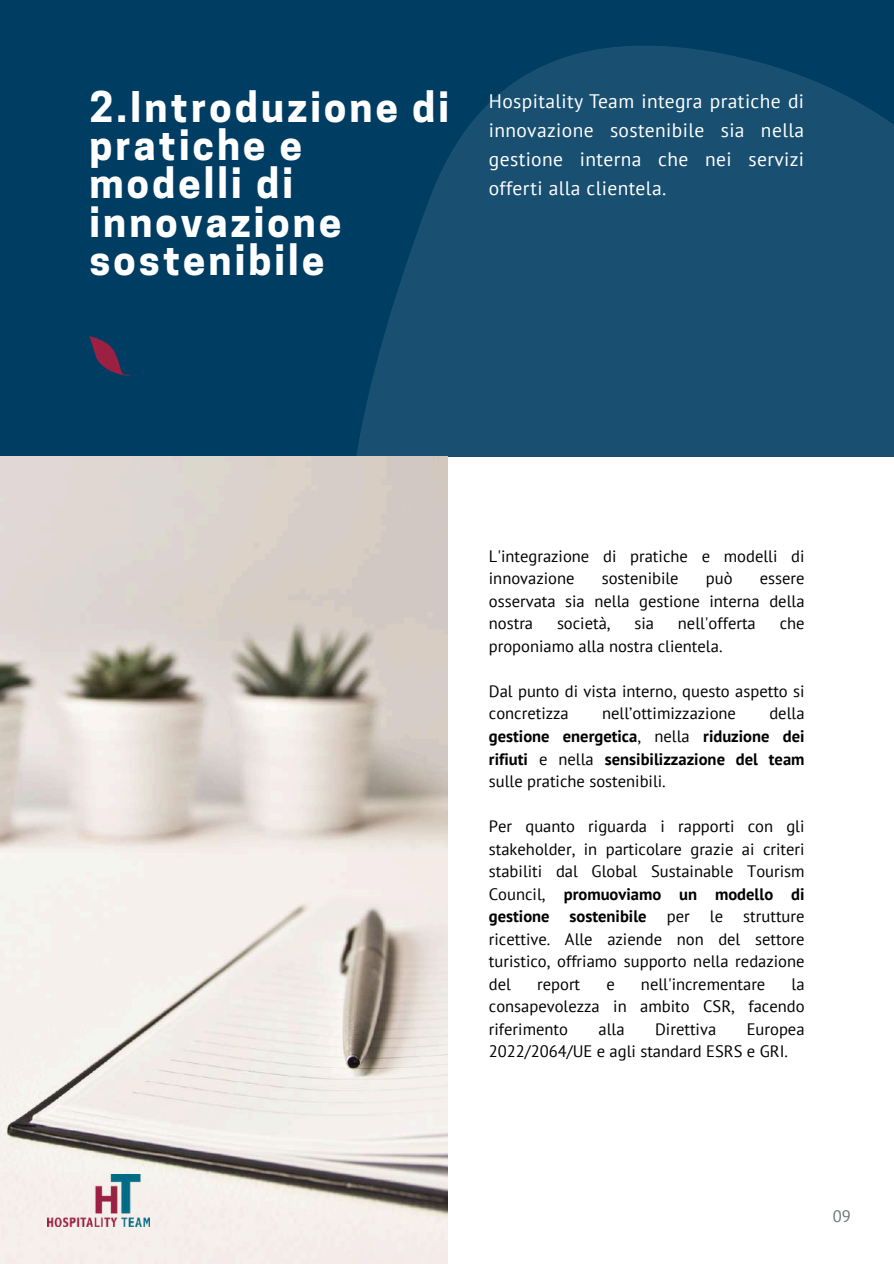
<style>
.page{position:relative;width:894px;height:1264px;background:#fff}
.page>*{position:absolute;margin:0;border:0;box-sizing:border-box;transform-origin:0 0}
.t1{font:700 39.75px/38.2px "Cooper Hewitt";letter-spacing:.08em;color:#fff}
.t2{font:19.5px/29.2px "PT Sans";letter-spacing:.02em;color:#fff;text-align:justify}
.t3{font:16.5px/22.5px "PT Sans";color:#000001}
.t4{font:700 16.5px/22.5px "PT Sans";color:#000001;text-align:justify}
.t5{font:16.5px "PT Sans";color:#6e7379}
.s1{font-weight:400}
.s2{font-weight:700}
</style>
<div class="page">
<div style="left:0;top:0;width:893px;height:457px;background:#003d62"></div>
<svg style="left:347px;top:46px;width:546px;height:759px;fill:#195071"></svg>
<img style="left:0;top:457px;width:447px;height:806px">
<svg style="left:89px;top:336px;width:41px;height:39px"></svg>
<img style="left:47px;top:1174px;width:103px;height:52px">
<h1 class="t1" style="left:89px;top:93px;width:361px">2.Introduzione di pratiche e modelli di innovazione sostenibile</h1>
<p class="t2" style="left:488px;top:86px;width:317px">Hospitality Team integra pratiche di innovazione sostenibile sia nella gestione interna che nei servizi offerti alla clientela.</p>
<p class="t3" style="left:488px;top:544px;width:317px">L'integrazione di pratiche e modelli di innovazione</p>
<p class="t3" style="left:601px;top:567px;width:78px">sostenibile</p>
<p class="t3" style="left:705px;top:567px;width:28px">può</p>
<p class="t3" style="left:488px;top:567px;width:317px;text-align:justify;text-indent:271px">essere osservata sia nella gestione interna della nostra</p>
<p class="t3" style="left:557px;top:612px;width:55px">società,</p>
<p class="t3" style="left:634px;top:612px;width:21px">sia</p>
<p class="t3" style="left:677px;top:612px;width:79px">nell'offerta</p>
<p class="t3" style="left:779px;top:612px;width:26px">che</p>
<p class="t3" style="left:488px;top:634px;width:235px">proponiamo alla nostra clientela.</p>
<p class="t3" style="left:488px;top:679px;width:317px">Dal punto di vista interno, questo aspetto si concretizza</p>
<p class="t3" style="left:602px;top:702px;width:135px">nell’ottimizzazione</p>
<p class="t4" style="left:488px;top:702px;width:317px;text-indent:280px"><span class="s1">della </span>gestione energetica<span class="s1">, nella</span> riduzione dei rifiuti <span class="s1">e nella</span> sensibilizzazione del team <span class="s1">sulle pratiche sostenibili.</span></p>
<p class="t3" style="left:488px;top:814px;width:317px;text-align:justify">Per quanto riguarda i rapporti con gli stakeholder, in particolare grazie ai criteri stabiliti dal Global Sustainable Tourism Council, <span class="s2">promuoviamo un modello di gestione sostenibile</span> per le strutture ricettive. Alle aziende non del settore turistico, offriamo supporto nella redazione del</p>
<p class="t3" style="left:537px;top:972px;width:45px">report</p>
<p class="t3" style="left:606px;top:972px;width:10px">e</p>
<p class="t3" style="left:640px;top:972px;width:126px">nell'incrementare</p>
<p class="t3" style="left:488px;top:972px;width:317px;text-align:justify;text-indent:302px">la consapevolezza in ambito CSR, facendo riferimento</p>
<p class="t3" style="left:598px;top:1017px;width:28px">alla</p>
<p class="t3" style="left:655px;top:1017px;width:63px">Direttiva</p>
<p class="t3" style="left:488px;top:1017px;width:317px;text-indent:258px">Europea<br>2022/2064/UE e agli standard ESRS e GRI.</p>
<p class="t5" style="left:832px;top:1204px;width:20px">09</p>
</div>
